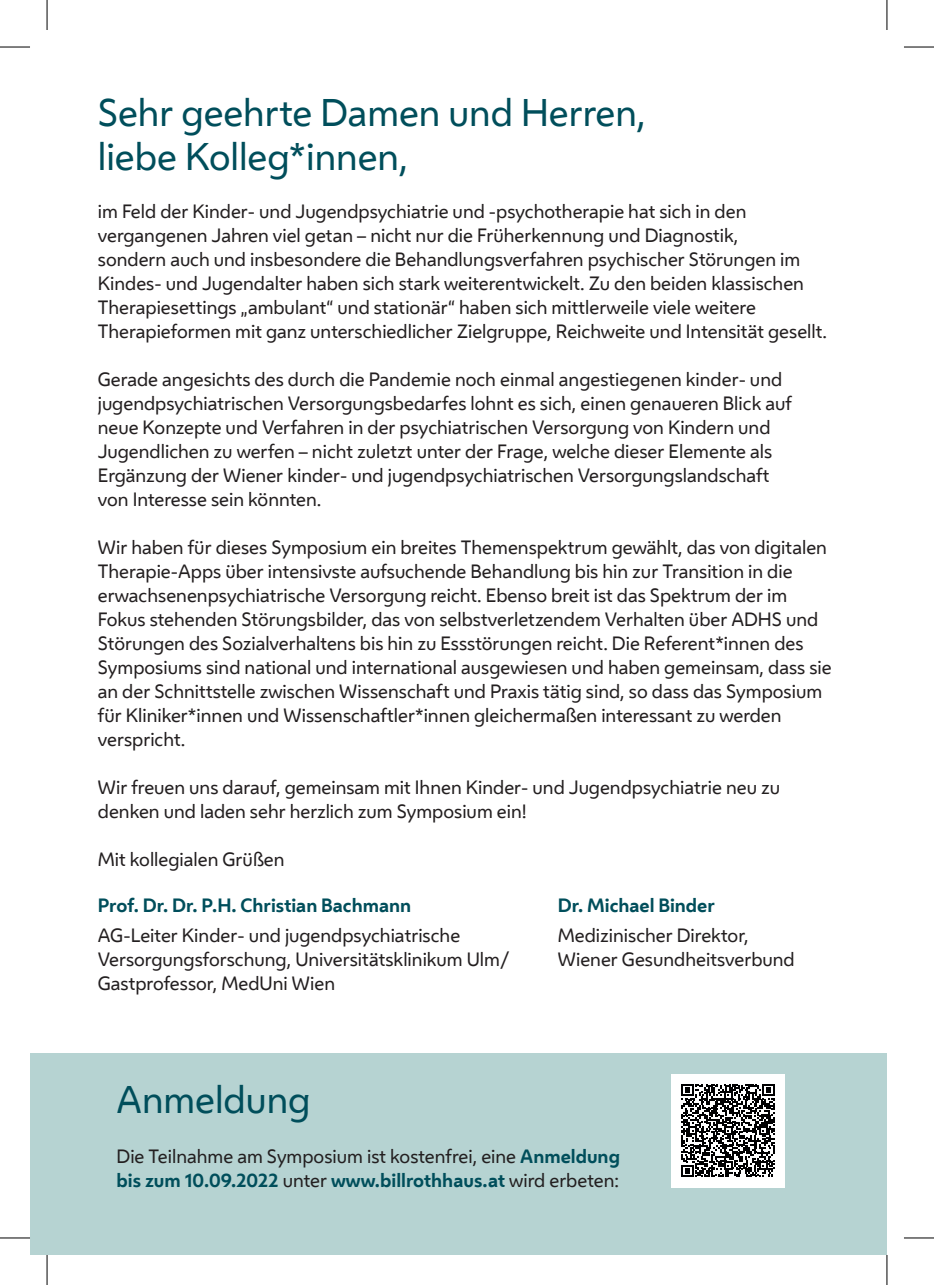
<style>
.page{position:relative;width:934px;height:1285px;background:#fff}
.page>*{position:absolute;margin:0;border:0;box-sizing:border-box;transform-origin:0 0}
.t1{font:36px/44px "Wiener Melange";color:#004e5b}
.t2{font:18px/24px "Wiener Melange";color:#231f20}
.t3{font:700 18px "Wiener Melange";color:#004e5b}
.s1{font-weight:700;color:#004e5b}
</style>
<div class="page">
<div style="left:30px;top:1053px;width:856px;height:202px;background:#b6d3d2"></div>
<div style="left:671px;top:1073px;width:113px;height:114px;background:#fff"></div>
<svg style="left:681px;top:1084px;width:93px;height:93px"></svg>
<hr style="left:0;top:47px;width:30px;height:1px;background:#000">
<hr style="left:903px;top:47px;width:30px;height:1px;background:#000">
<hr style="left:0;top:1237px;width:30px;height:1px;background:#000">
<hr style="left:903px;top:1237px;width:30px;height:1px;background:#000">
<hr style="left:47px;top:0;width:1px;height:30px;background:#000">
<hr style="left:47px;top:1255px;width:1px;height:30px;background:#000">
<hr style="left:886px;top:0;width:1px;height:30px;background:#000">
<hr style="left:886px;top:1255px;width:1px;height:30px;background:#000">
<h1 class="t1" style="left:98px;top:89px;width:549px">Sehr geehrte Damen und Herren, liebe Kolleg*innen,</h1>
<p class="t2" style="left:98px;top:198px;width:730px">im Feld der Kinder- und Jugendpsychiatrie und -psychotherapie hat sich in den vergangenen Jahren viel getan – nicht nur die Früherkennung und Diagnostik,<br>sondern auch und insbesondere die Behandlungsverfahren psychischer Störungen im Kindes- und Jugendalter haben sich stark weiterentwickelt. Zu den beiden klassischen Therapiesettings „ambulant“ und stationär“ haben sich mittlerweile viele weitere Therapieformen mit ganz unterschiedlicher Zielgruppe, Reichweite und Intensität gesellt.</p>
<p class="t2" style="left:98px;top:366px;width:695px">Gerade angesichts des durch die Pandemie noch einmal angestiegenen kinder- und jugendpsychiatrischen Versorgungsbedarfes lohnt es sich, einen genaueren Blick auf neue Konzepte und Verfahren in der psychiatrischen Versorgung von Kindern und Jugendlichen zu werfen – nicht zuletzt unter der Frage, welche dieser Elemente als Ergänzung der Wiener kinder- und jugendpsychiatrischen Versorgungslandschaft von Interesse sein könnten.</p>
<p class="t2" style="left:98px;top:534px;width:735px">Wir haben für dieses Symposium ein breites Themenspektrum gewählt, das von digitalen Therapie-Apps über intensivste aufsuchende Behandlung bis hin zur Transition in die erwachsenenpsychiatrische Versorgung reicht. Ebenso breit ist das Spektrum der im Fokus stehenden Störungsbilder, das von selbstverletzendem Verhalten über ADHS und Störungen des Sozialverhaltens bis hin zu Essstörungen reicht. Die Referent*innen des Symposiums sind national und international ausgewiesen und haben gemeinsam, dass sie an der Schnittstelle zwischen Wissenschaft und Praxis tätig sind, so dass das Symposium für Kliniker*innen und Wissenschaftler*innen gleichermaßen interessant zu werden verspricht.</p>
<p class="t2" style="left:98px;top:774px;width:683px">Wir freuen uns darauf, gemeinsam mit Ihnen Kinder- und Jugendpsychiatrie neu zu denken und laden sehr herzlich zum Symposium ein!</p>
<p class="t2" style="left:98px;top:846px;width:188px">Mit kollegialen Grüßen</p>
<p class="t3" style="left:98px;top:890px;width:315px">Prof. Dr. Dr. P.H. Christian Bachmann</p>
<p class="t2" style="left:98px;top:922px;width:413px">AG-Leiter Kinder- und jugendpsychiatrische<br>Versorgungsforschung, Universitätsklinikum Ulm/<br>Gastprofessor, MedUni Wien</p>
<p class="t3" style="left:557px;top:890px;width:158px">Dr. Michael Binder</p>
<p class="t2" style="left:557px;top:922px;width:238px">Medizinischer Direktor,<br>Wiener Gesundheitsverbund</p>
<h1 class="t1" style="left:116px;top:1076px;width:195px">Anmeldung</h1>
<p class="t2" style="left:116px;top:1143px;width:504px">Die Teilnahme am Symposium ist kostenfrei, eine <span class="s1">Anmeldung bis zum 10.09.2022</span> unter <span class="s1">www.billrothhaus.at</span> wird erbeten:</p>
</div>
